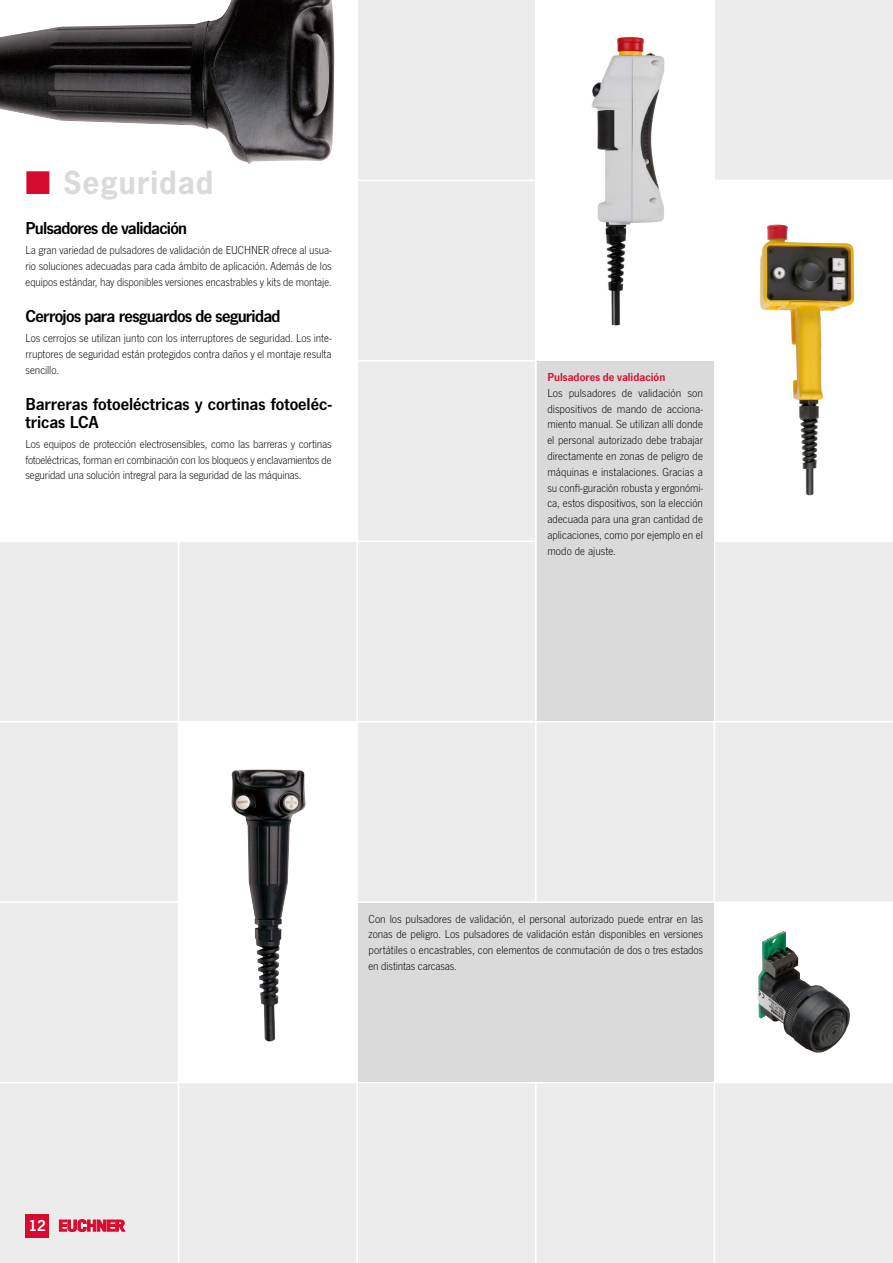
<style>
.page{position:relative;width:893px;height:1263px;background:#ececed}
.page>*{position:absolute;margin:0;border:0;box-sizing:border-box;transform-origin:0 0}
.t1{font:700 30px "News Gothic Std";letter-spacing:.03em;color:#dadada}
.t2{font:18px "News Got Dem";letter-spacing:-.035em;color:#000}
.t3{font:18px/18px "News Got Dem";letter-spacing:-.005em;color:#000}
.t4{font:16.5px "News Got Dem";color:#fff}
.t5{font:300 12px/15.8px "News Got";letter-spacing:-.005em;color:#000;text-align:justify}
.t6{font:12px "News Got Dem";color:#d50c2f}
.s1{color:#d50c2f}
</style>
<div class="page">
<hr style="left:178px;top:0;width:1px;height:1263px;background:#fff">
<hr style="left:0;top:180px;width:893px;height:1px;background:#fff">
<hr style="left:0;top:360px;width:893px;height:2px;background:#fff">
<hr style="left:0;top:540px;width:893px;height:2px;background:#fff">
<hr style="left:0;top:721px;width:893px;height:1px;background:#fff">
<hr style="left:0;top:901px;width:893px;height:2px;background:#fff">
<hr style="left:0;top:1082px;width:893px;height:1px;background:#fff">
<hr style="left:356px;top:0;width:2px;height:1263px;background:#fff">
<hr style="left:535px;top:0;width:1px;height:1263px;background:#fff">
<hr style="left:714px;top:0;width:1px;height:1263px;background:#fff">
<svg style="left:59px;top:1219px;width:66px;height:12px"></svg>
<div style="left:26px;top:1214px;width:23px;height:23px;background:#d50c2f"></div>
<div style="left:0;top:0;width:357px;height:541px;background:#fff"></div>
<img style="left:0;top:0;width:334px;height:164px">
<div style="left:537px;top:362px;width:177px;height:359px;background:#dadada"></div>
<div style="left:714px;top:902px;width:179px;height:180px;background:#fff"></div>
<img style="left:757px;top:931px;width:30px;height:102px">
<div style="left:358px;top:903px;width:356px;height:179px;background:#dadada"></div>
<div style="left:536px;top:0;width:178px;height:361px;background:#fff"></div>
<div style="left:179px;top:722px;width:178px;height:360px;background:#fff"></div>
<img style="left:232px;top:769px;width:47px;height:265px">
<svg style="left:264px;top:1034px;width:12px;height:8px"></svg>
<div style="left:714px;top:180px;width:179px;height:361px;background:#fff"></div>
<img style="left:760px;top:224px;width:94px;height:264px">
<svg style="left:805px;top:488px;width:9px;height:8px"></svg>
<img style="left:591px;top:36px;width:74px;height:289px">
<h1 class="t1" style="left:26px;top:162px;width:189px"><span class="s1">■</span> Seguridad</h1>
<h2 class="t2" style="left:26px;top:218px;width:163px">Pulsadores de validación</h2>
<p class="t5" style="left:26px;top:243px;width:308px">La gran variedad de pulsadores de validación de EUCHNER ofrece al usua&shy;rio soluciones adecuadas para cada ámbito de aplicación. Además de los equipos estándar, hay disponibles versiones encastrables y kits de montaje.</p>
<h2 class="t2" style="left:26px;top:305px;width:257px">Cerrojos para resguardos de seguridad</h2>
<p class="t5" style="left:26px;top:330px;width:308px">Los cerrojos se utilizan junto con los interruptores de seguridad. Los inte&shy;rruptores de seguridad están protegidos contra daños y el montaje resulta sencillo.</p>
<h2 class="t3" style="left:26px;top:395px;width:308px">Barreras fotoeléctricas y cortinas fotoeléc&shy;tricas LCA</h2>
<p class="t5" style="left:26px;top:436px;width:308px">Los equipos de protección electrosensibles, como las barreras y cortinas fotoeléctricas, forman en combinación con los bloqueos y enclavamientos de seguridad una solución intregral para la seguridad de las máquinas.</p>
<p class="t6" style="left:547px;top:370px;width:119px">Pulsadores de validación</p>
<p class="t5" style="left:547px;top:385px;width:157px">Los pulsadores de validación son dispositivos de mando de acciona&shy;miento manual. Se utilizan allí donde el personal autorizado debe trabajar directamente en zonas de peligro de máquinas e instalaciones. Gracias a su confi-guración robusta y ergonómi&shy;ca, estos dispositivos, son la elección adecuada para una gran cantidad de aplicaciones, como por ejemplo en el modo de ajuste.</p>
<h3 class="t4" style="left:28px;top:1216px;width:19px">12</h3>
<p class="t5" style="left:369px;top:911px;width:336px">Con los pulsadores de validación, el personal autorizado puede entrar en las zonas de peligro. Los pulsadores de validación están disponibles en versiones portátiles o encastrables, con elementos de conmutación de dos o tres estados en distintas carcasas.</p>
</div>
